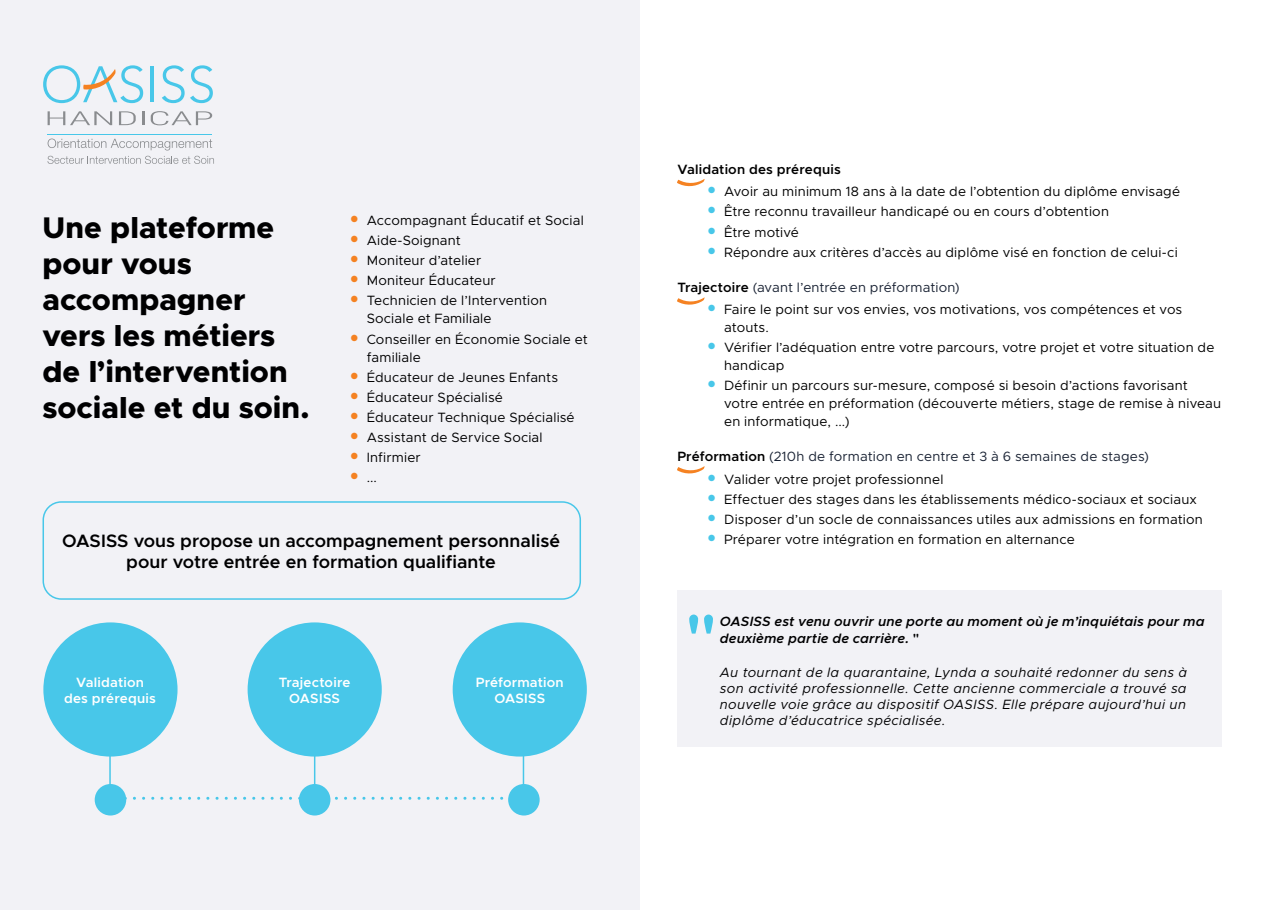
<style>
.page{position:relative;width:1280px;height:910px;background:#fff}
.page>*{position:absolute;margin:0;border:0;box-sizing:border-box;transform-origin:0 0}
.t1{font:600 67.5px "Metropolis";color:#48c7e9}
.titre{font:800 30px/36px "Metropolis";color:#000001}
.bold{font:600 18px/21.6px "Metropolis";color:#000001;text-align:center}
.t2{font:13.5px/18px "Metropolis";letter-spacing:.01em;color:#000001}
.bold-2{font:italic 13.5px/16.2px "Metropolis";letter-spacing:.03em;color:#000001;text-align:justify}
.bold-3{font:13.5px "Metropolis";letter-spacing:.01em;color:#1a2334}
.t3{font:italic 600 13.5px/16.2px "Metropolis";letter-spacing:.01em;color:#000001}
.bold_balnc{font:600 13.5px "Metropolis";letter-spacing:.015em;color:#fff}
.bold-4{font:600 13.5px "Metropolis";letter-spacing:.015em;color:#000001}
.s1{font-weight:600;color:#000001}
.s2{font-style:normal}
</style>
<div class="page">
<div style="left:677px;top:590px;width:545px;height:157px;background:#f2f2f6"></div>
<div style="left:0;top:0;width:640px;height:910px;background:#f2f2f6"></div>
<svg style="left:126px;top:797px;width:378px;height:3px"></svg>
<div style="left:43px;top:622px;width:135px;height:135px;background:#48c7e9;border-radius:50%"></div>
<div style="left:95px;top:784px;width:31px;height:31px;background:#48c7e9;border-radius:50%"></div>
<div style="left:299px;top:784px;width:31px;height:31px;background:#48c7e9;border-radius:50%"></div>
<div style="left:508px;top:784px;width:32px;height:31px;background:#48c7e9;border-radius:50%"></div>
<div style="left:248px;top:622px;width:134px;height:135px;background:#48c7e9;border-radius:50%"></div>
<div style="left:453px;top:622px;width:134px;height:135px;background:#48c7e9;border-radius:50%"></div>
<div style="left:43px;top:501px;width:538px;height:99px;border:2px solid #48c7e9;border-radius:18px"></div>
<svg style="left:48px;top:111px;width:64px;height:14px"></svg>
<svg style="left:119px;top:111px;width:17px;height:14px"></svg>
<svg style="left:142px;top:111px;width:2px;height:14px"></svg>
<svg style="left:151px;top:111px;width:61px;height:14px"></svg>
<hr style="left:151px;top:66px;width:3px;height:36px;background:#48c7e9">
<svg style="left:162px;top:65px;width:51px;height:38px"></svg>
<svg style="left:43px;top:65px;width:100px;height:38px"></svg>
<hr style="left:48px;top:134px;width:164px;height:1px;background:#48c7e9">
<svg style="left:47px;top:139px;width:167px;height:25px"></svg>
<hr style="left:109px;top:741px;width:2px;height:59px;background:#48c7e9">
<hr style="left:314px;top:741px;width:1px;height:59px;background:#48c7e9">
<hr style="left:523px;top:741px;width:1px;height:59px;background:#48c7e9">
<svg style="left:677px;top:179px;width:28px;height:8px"></svg>
<svg style="left:677px;top:297px;width:28px;height:8px"></svg>
<svg style="left:677px;top:466px;width:28px;height:8px"></svg>
<p class="titre" style="left:43px;top:210px;width:268px">Une plateforme pour vous accompagner vers les métiers de l’intervention sociale et du soin.</p>
<p class="t2" style="left:367px;top:211px;width:218px">Accompagnant Éducatif et Social</p>
<p class="t2" style="left:367px;top:231px;width:96px">Aide-Soignant</p>
<p class="t2" style="left:367px;top:252px;width:116px">Moniteur d’atelier</p>
<p class="t2" style="left:367px;top:272px;width:130px">Moniteur Éducateur</p>
<p class="t2" style="left:367px;top:292px;width:182px">Technicien de l’Intervention<br>Sociale et Familiale</p>
<p class="t2" style="left:367px;top:330px;width:223px">Conseiller en Économie Sociale et familiale</p>
<p class="t2" style="left:367px;top:368px;width:193px">Éducateur de Jeunes Enfants</p>
<p class="t2" style="left:367px;top:388px;width:138px">Éducateur Spécialisé</p>
<p class="t2" style="left:367px;top:408px;width:209px">Éducateur Technique Spécialisé</p>
<p class="t2" style="left:367px;top:428px;width:177px">Assistant de Service Social</p>
<p class="t2" style="left:367px;top:449px;width:56px">Infirmier</p>
<p class="t2" style="left:367px;top:469px;width:12px">...</p>
<p class="bold" style="left:62px;top:530px;width:499px">OASISS vous propose un accompagnement personnalisé pour votre entrée en formation qualifiante</p>
<p class="bold_balnc" style="left:76px;top:674px;width:69px">Validation</p>
<p class="bold_balnc" style="left:64px;top:690px;width:93px">des prérequis</p>
<p class="bold_balnc" style="left:279px;top:674px;width:73px">Trajectoire</p>
<p class="bold_balnc" style="left:289px;top:690px;width:52px">OASISS</p>
<p class="bold_balnc" style="left:476px;top:674px;width:89px">Préformation</p>
<p class="bold_balnc" style="left:494px;top:690px;width:52px">OASISS</p>
<p class="bold-4" style="left:677px;top:161px;width:165px">Validation des prérequis</p>
<p class="t2" style="left:724px;top:183px;width:457px">Avoir au minimum 18 ans à la date de l’obtention du diplôme envisagé</p>
<p class="t2" style="left:724px;top:203px;width:386px">Être reconnu travailleur handicapé ou en cours d’obtention</p>
<p class="t2" style="left:724px;top:223px;width:76px">Être motivé</p>
<p class="t2" style="left:724px;top:243px;width:455px">Répondre aux critères d’accès au diplôme visé en fonction de celui-ci</p>
<p class="bold-3" style="left:677px;top:279px;width:284px"><span class="s1">Trajectoire</span> (avant l’entrée en préformation)</p>
<p class="t2" style="left:724px;top:300px;width:460px">Faire le point sur vos envies, vos motivations, vos compétences et vos atouts.</p>
<p class="t2" style="left:724px;top:338px;width:492px">Vérifier l’adéquation entre votre parcours, votre projet et votre situation de handicap</p>
<p class="t2" style="left:724px;top:377px;width:498px">Définir un parcours sur-mesure, composé si besoin d’actions favorisant votre entrée en préformation (découverte métiers, stage de remise à niveau en informatique, ...)</p>
<p class="bold-3" style="left:677px;top:448px;width:473px"><span class="s1">Préformation</span> (210h de formation en centre et 3 à 6 semaines de stages)</p>
<p class="t2" style="left:724px;top:470px;width:221px">Valider votre projet professionnel</p>
<p class="t2" style="left:724px;top:490px;width:474px">Effectuer des stages dans les établissements médico-sociaux et sociaux</p>
<p class="t2" style="left:724px;top:510px;width:480px">Disposer d’un socle de connaissances utiles aux admissions en formation</p>
<p class="t2" style="left:724px;top:530px;width:352px">Préparer votre intégration en formation en alternance</p>
<p class="t1" style="left:685px;top:595px;width:34px">"</p>
<p class="t3" style="left:720px;top:614px;width:486px">OASISS est venu ouvrir une porte au moment où je m’inquiétais pour ma deuxième partie de carrière. <span class="s2">"</span></p>
<p class="bold-2" style="left:720px;top:664px;width:469px">Au tournant de la quarantaine, Lynda a souhaité redonner du sens à son activité professionnelle. Cette ancienne commerciale a trouvé sa nouvelle voie grâce au dispositif OASISS. Elle prépare aujourd’hui un diplôme d’éducatrice spécialisée.</p>
</div>
